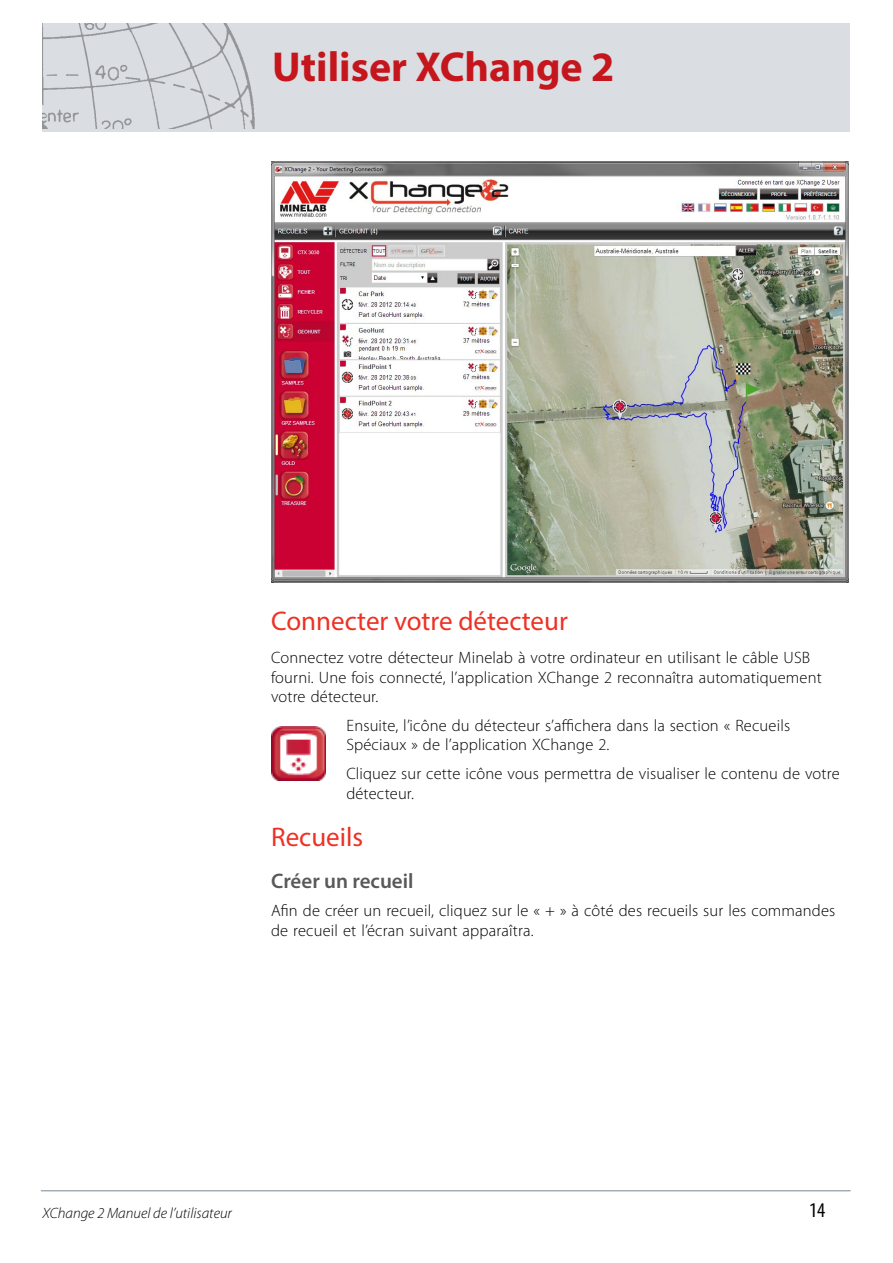
<style>
.page{position:relative;width:893px;height:1263px;background:#fff}
.page>*{position:absolute;margin:0;border:0;box-sizing:border-box;transform-origin:0 0}
.t1{font:700 42px "Myriad Pro";color:#c4161c}
.t2{font:27px "Myriad Pro";color:#ee3124}
.t3{font:600 21px "Myriad Pro";color:#58595b}
.t4{font:condensed 21px "Myriad Pro";color:#000}
.t5{font:300 16.5px/19.8px "Myriad Pro";letter-spacing:.01em;color:#000}
.t6{font:italic 300 15px "Myriad Pro";color:#000}
</style>
<div class="page">
<div style="left:43px;top:23px;width:807px;height:109px;background:#dadde1"></div>
<img style="left:43px;top:23px;width:211px;height:106px">
<hr style="left:41px;top:1190px;width:809px;height:1px;background:#a0adb7">
<img style="left:271px;top:162px;width:578px;height:421px">
<img style="left:271px;top:727px;width:54px;height:54px">
<h1 class="t1" style="left:272px;top:39px;width:344px">Utiliser XChange 2</h1>
<h2 class="t2" style="left:271px;top:604px;width:298px">Connecter votre détecteur</h2>
<p class="t5" style="left:271px;top:648px;width:552px">Connectez votre détecteur Minelab à votre ordinateur en utilisant le câble USB fourni. Une fois connecté, l’application XChange 2 reconnaîtra automatiquement votre détecteur.</p>
<p class="t5" style="left:346px;top:715px;width:445px">Ensuite, l’icône du détecteur s’affichera dans la section « Recueils<br>Spéciaux » de l’application XChange 2.</p>
<p class="t5" style="left:346px;top:764px;width:495px">Cliquez sur cette icône vous permettra de visualiser le contenu de votre détecteur.</p>
<h2 class="t2" style="left:271px;top:820px;width:94px">Recueils</h2>
<p class="t3" style="left:271px;top:868px;width:144px">Créer un recueil</p>
<p class="t5" style="left:271px;top:901px;width:566px">Afin de créer un recueil, cliquez sur le « + » à côté des recueils sur les commandes de recueil et l’écran suivant apparaîtra.</p>
<p class="t6" style="left:43px;top:1205px;width:191px">XChange 2 Manuel de l’utilisateur</p>
<p class="t4" style="left:809px;top:1197px;width:18px">14</p>
</div>
